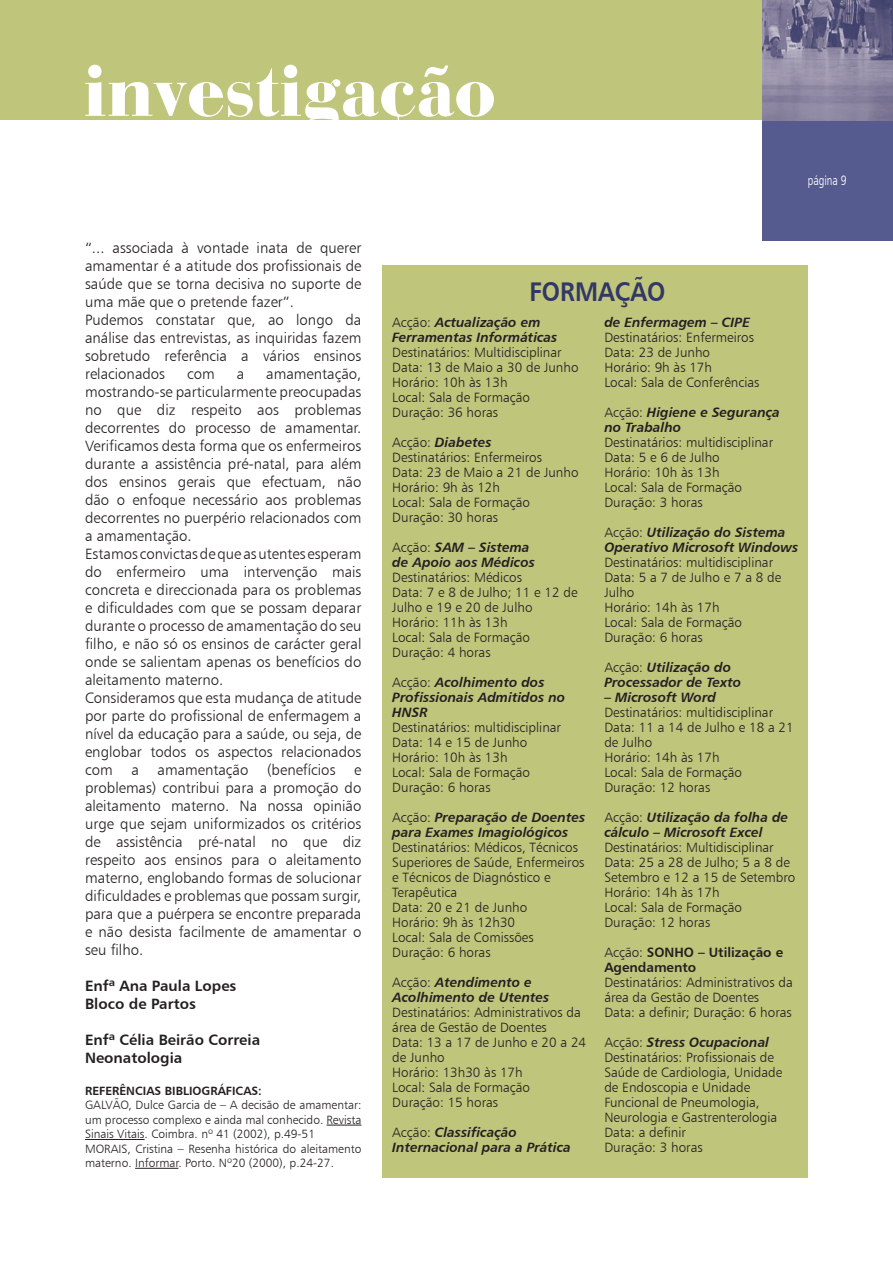
<style>
.page{position:relative;width:893px;height:1263px;background:#fff}
.page>*{position:absolute;margin:0;border:0;box-sizing:border-box;transform-origin:0 0}
.t1{font:900 75px "Bauer Bodoni BT";letter-spacing:.005em;color:#fff}
.t2{font:27px "Humanist 777 BT Bold B";letter-spacing:.005em;color:#323766;scale:.9 1}
.t3{font:15px/18px "Humanist 777 BT Light B";color:#231f20}
.t4{font:15px/18px "Humanist 777 BT Bold B";color:#231f20}
.t5{font:13.5px/15px "Humanist 777 BT Light B";color:#231f20}
.t6{font:13.5px/15px "Humanist 777 BT Bold Italic B";color:#231f20}
.t7{font:13.5px/15px "Humanist 777 BT Bold B";color:#231f20}
.t8{font:13.5px "Frut";color:#fff;scale:.9 1}
.t9{font:12px/14.4px "Humanist 777 BT Light B";color:#231f20}
.t10{font:12px "Humanist 777 BT Bold B";color:#231f20}
.s1{font-family:"Humanist 777 BT Light B"}
</style>
<div class="page">
<div style="left:0;top:0;width:893px;height:120px;background:#bfc57b"></div>
<div style="left:762px;top:120px;width:131px;height:120px;background:#555b8e"></div>
<hr style="left:326px;top:1125px;width:35px;height:1px;background:#231f20">
<hr style="left:85px;top:1139px;width:60px;height:1px;background:#231f20">
<hr style="left:135px;top:1168px;width:43px;height:1px;background:#231f20">
<div style="left:383px;top:265px;width:425px;height:913px;background:#bfc57b"></div>
<img style="left:762px;top:0;width:131px;height:120px">
<h1 class="t1" style="left:84px;top:44px;width:413px">investigação</h1>
<p class="t8" style="left:808px;top:173px;width:45px">página 9</p>
<p class="t3" style="left:85px;top:238px;width:278px">“... associada à vontade inata de querer amamentar é a atitude dos profissionais de saúde que se torna decisiva no suporte de uma mãe que o pretende fazer”.<br>Pudemos constatar que, ao longo da análise das entrevistas, as inquiridas fazem sobretudo referência a vários ensinos relacionados</p>
<p class="t3" style="left:85px;top:364px;width:278px;text-indent:181px">amamentação, mostrando-se particularmente preocupadas no que diz respeito aos problemas decorrentes do processo de amamentar.<br>Verificamos desta forma que os enfermeiros durante a assistência pré-natal, para além dos ensinos gerais que efectuam, não dão o enfoque necessário aos problemas decorrentes no puerpério relacionados com a amamentação.<br>Estamos convictas de que as utentes esperam do enfermeiro uma intervenção mais concreta e direccionada para os problemas e dificuldades com que se possam deparar durante o processo de amamentação do seu filho, e não só os ensinos de carácter geral onde se salientam apenas os benefícios do aleitamento materno.<br>Consideramos que esta mudança de atitude por parte do profissional de enfermagem a nível da educação para a saúde, ou seja, de englobar todos os aspectos relacionados com a amamentação (benefícios e problemas) contribui para a promoção do aleitamento materno. Na nossa opinião urge que sejam uniformizados os critérios de assistência pré-natal no que diz respeito aos ensinos para o aleitamento materno, englobando formas de solucionar dificuldades e problemas que possam surgir, para que a puérpera se encontre preparada e não desista facilmente de amamentar o seu filho.</p>
<p class="t4" style="left:85px;top:976px;width:153px">Enfª Ana Paula Lopes<br>Bloco de Partos</p>
<p class="t4" style="left:85px;top:1030px;width:177px">Enfª Célia Beirão Correia<br>Neonatologia</p>
<p class="t10" style="left:85px;top:1083px;width:178px">REFERÊNCIAS BIBLIOGRÁFICAS:</p>
<p class="t9" style="left:85px;top:1098px;width:278px">GALVÃO, Dulce Garcia de – A decisão de amamentar: um processo complexo e ainda mal conhecido. Revista Sinais Vitais. Coimbra. nº 41 (2002), p.49-51<br>MORAIS, Cristina – Resenha histórica do aleitamento materno. Informar. Porto. Nº20 (2000), p.24-27.</p>
<p class="t3" style="left:187px;top:364px;width:29px">com</p>
<p class="t3" style="left:237px;top:364px;width:9px">a</p>
<h2 class="t2" style="left:529px;top:275px;width:153px">FORMAÇÃO</h2>
<p class="t6" style="left:392px;top:314px;width:167px"><span class="s1">Acção:</span> Actualização em<br>Ferramentas Informáticas</p>
<p class="t5" style="left:392px;top:345px;width:188px">Destinatários: Multidisciplinar<br>Data: 13 de Maio a 30 de Junho<br>Horário: 10h às 13h<br>Local: Sala de Formação<br>Duração: 36 horas</p>
<p class="t6" style="left:392px;top:434px;width:101px"><span class="s1">Acção:</span> Diabetes</p>
<p class="t5" style="left:392px;top:450px;width:188px">Destinatários: Enfermeiros<br>Data: 23 de Maio a 21 de Junho<br>Horário: 9h às 12h<br>Local: Sala de Formação<br>Duração: 30 horas</p>
<p class="t6" style="left:392px;top:539px;width:144px"><span class="s1">Acção:</span> SAM – Sistema de Apoio aos Médicos</p>
<p class="t5" style="left:392px;top:570px;width:187px">Destinatários: Médicos<br>Data: 7 e 8 de Julho; 11 e 12 de<br>Julho e 19 e 20 de Julho<br>Horário: 11h às 13h<br>Local: Sala de Formação<br>Duração: 4 horas</p>
<p class="t6" style="left:392px;top:674px;width:174px"><span class="s1">Acção:</span> Acolhimento dos<br>Profissionais Admitidos no<br>HNSR</p>
<p class="t5" style="left:392px;top:720px;width:170px">Destinatários: multidisciplinar<br>Data: 14 e 15 de Junho<br>Horário: 10h às 13h<br>Local: Sala de Formação<br>Duração: 6 horas</p>
<p class="t6" style="left:392px;top:809px;width:194px"><span class="s1">Acção:</span> Preparação de Doentes para Exames Imagiológicos</p>
<p class="t5" style="left:392px;top:840px;width:194px">Destinatários: Médicos, Técnicos<br>Superiores de Saúde, Enfermeiros e Técnicos de Diagnóstico e<br>Terapêutica<br>Data: 20 e 21 de Junho<br>Horário: 9h às 12h30<br>Local: Sala de Comissões<br>Duração: 6 horas</p>
<p class="t6" style="left:392px;top:974px;width:159px"><span class="s1">Acção:</span> Atendimento e<br>Acolhimento de Utentes</p>
<p class="t5" style="left:392px;top:1005px;width:195px">Destinatários: Administrativos da área de Gestão de Doentes<br>Data: 13 a 17 de Junho e 20 a 24 de Junho<br>Horário: 13h30 às 17h<br>Local: Sala de Formação<br>Duração: 15 horas</p>
<p class="t6" style="left:392px;top:1124px;width:180px"><span class="s1">Acção:</span> Classificação<br>Internacional para a Prática</p>
<p class="t6" style="left:604px;top:314px;width:147px">de Enfermagem – CIPE</p>
<p class="t5" style="left:604px;top:330px;width:157px">Destinatários: Enfermeiros<br>Data: 23 de Junho<br>Horário: 9h às 17h<br>Local: Sala de Conferências</p>
<p class="t6" style="left:604px;top:404px;width:177px"><span class="s1">Acção:</span> Higiene e Segurança no Trabalho</p>
<p class="t5" style="left:604px;top:435px;width:170px">Destinatários: multidisciplinar<br>Data: 5 e 6 de Julho<br>Horário: 10h às 13h<br>Local: Sala de Formação<br>Duração: 3 horas</p>
<p class="t6" style="left:604px;top:524px;width:196px"><span class="s1">Acção:</span> Utilização do Sistema<br>Operativo Microsoft Windows</p>
<p class="t5" style="left:604px;top:555px;width:179px">Destinatários: multidisciplinar<br>Data: 5 a 7 de Julho e 7 a 8 de<br>Julho<br>Horário: 14h às 17h<br>Local: Sala de Formação<br>Duração: 6 horas</p>
<p class="t6" style="left:604px;top:659px;width:138px"><span class="s1">Acção:</span> Utilização do<br>Processador de Texto</p>
<p class="t6" style="left:604px;top:689px;width:113px">– Microsoft Word</p>
<p class="t5" style="left:604px;top:705px;width:191px">Destinatários: multidisciplinar<br>Data: 11 a 14 de Julho e 18 a 21 de Julho<br>Horário: 14h às 17h<br>Local: Sala de Formação<br>Duração: 12 horas</p>
<p class="t6" style="left:604px;top:809px;width:185px"><span class="s1">Acção:</span> Utilização da folha de cálculo – Microsoft Excel</p>
<p class="t5" style="left:604px;top:840px;width:193px">Destinatários: Multidisciplinar<br>Data: 25 a 28 de Julho; 5 a 8 de<br>Setembro e 12 a 15 de Setembro<br>Horário: 14h às 17h<br>Local: Sala de Formação<br>Duração: 12 horas</p>
<p class="t7" style="left:604px;top:945px;width:180px"><span class="s1">Acção:</span> SONHO – Utilização e<br>Agendamento</p>
<p class="t5" style="left:604px;top:975px;width:190px">Destinatários: Administrativos da área da Gestão de Doentes<br>Data: a definir; Duração: 6 horas</p>
<p class="t6" style="left:604px;top:1034px;width:166px"><span class="s1">Acção:</span> Stress Ocupacional</p>
<p class="t5" style="left:604px;top:1050px;width:179px">Destinatários: Profissionais de<br>Saúde de Cardiologia, Unidade de Endoscopia e Unidade<br>Funcional de Pneumologia,<br>Neurologia e Gastrenterologia<br>Data: a definir<br>Duração: 3 horas</p>
</div>
